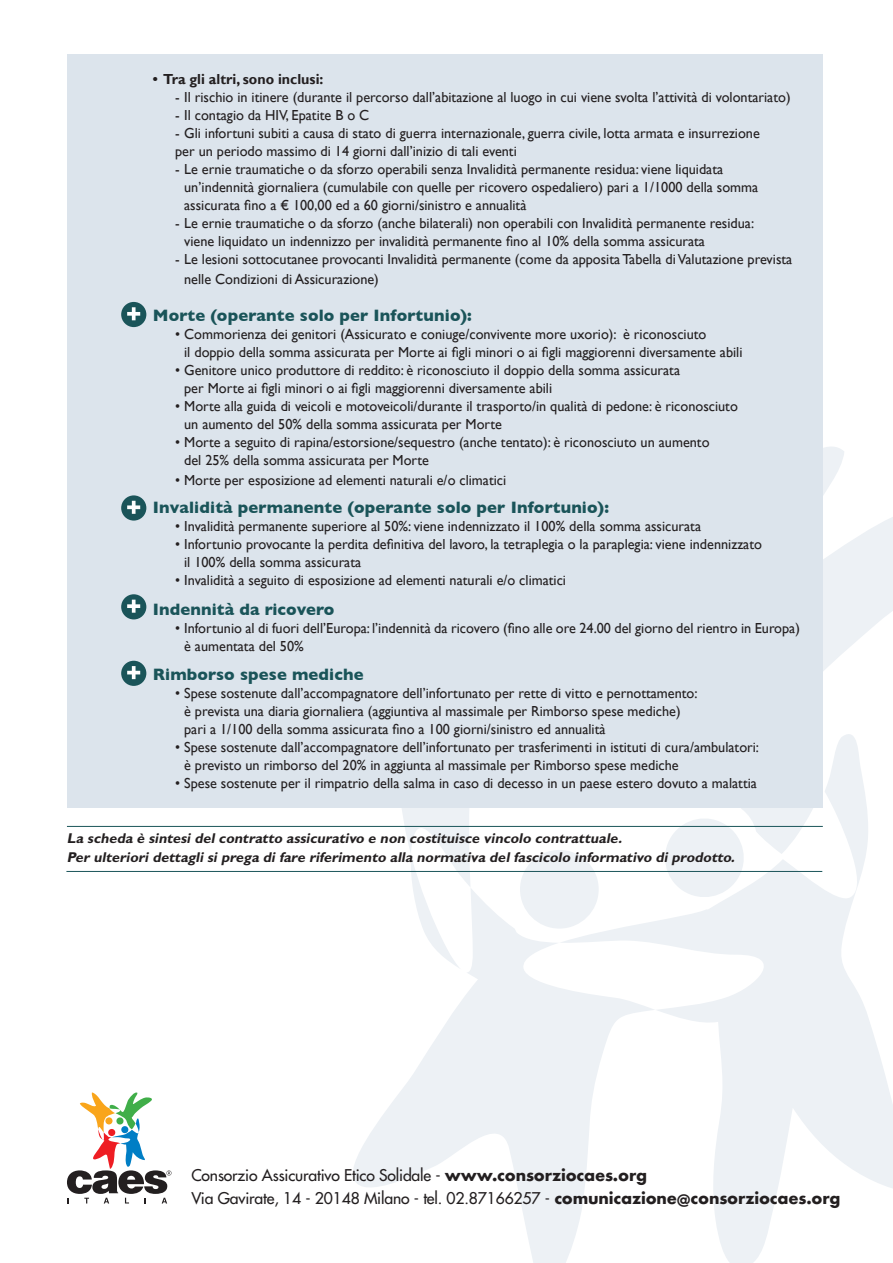
<style>
.page{position:relative;width:893px;height:1263px;background:#fff}
.page>*{position:absolute;margin:0;border:0;box-sizing:border-box;transform-origin:0 0}
.t1{font:700 16.8px "Gill Sans";letter-spacing:.01em;color:#1a5459}
.t2{font:15.75px "Futura";letter-spacing:-.01em;color:#231f20}
.t3{font:14.55px "Gill Sans";color:#231f20}
.t4{font:700 14.55px "Gill Sans";color:#231f20}
.t5{font:italic 700 14.25px "Gill Sans MT Pro";letter-spacing:-.005em;color:#231f20}
.s1{font-weight:700}
</style>
<div class="page">
<svg style="left:596px;top:854px;width:297px;height:409px;fill:#f0f3f6"></svg>
<svg style="left:206px;top:808px;width:390px;height:79px"></svg>
<svg style="left:410px;top:854px;width:51px;height:33px"></svg>
<svg style="left:353px;top:887px;width:302px;height:376px"></svg>
<svg style="left:535px;top:447px;width:358px;height:407px"></svg>
<svg style="left:660px;top:813px;width:89px;height:89px"></svg>
<div style="left:67px;top:54px;width:756px;height:754px;background:#dce4ec"></div>
<div style="left:121px;top:302px;width:25px;height:25px;background:#1a5459;border-radius:50%"></div>
<svg style="left:127px;top:307px;width:13px;height:13px"></svg>
<hr style="left:66px;top:871px;width:756px;height:1px;background:#1a5459">
<svg style="left:67px;top:1092px;width:104px;height:111px"></svg>
<div style="left:121px;top:495px;width:25px;height:26px;background:#1a5459;border-radius:50%"></div>
<svg style="left:127px;top:501px;width:13px;height:13px"></svg>
<div style="left:121px;top:594px;width:25px;height:25px;background:#1a5459;border-radius:50%"></div>
<svg style="left:127px;top:600px;width:13px;height:13px"></svg>
<div style="left:121px;top:661px;width:25px;height:25px;background:#1a5459;border-radius:50%"></div>
<svg style="left:127px;top:666px;width:13px;height:13px"></svg>
<hr style="left:67px;top:826px;width:756px;height:1px;background:#1a5459">
<p class="t4" style="left:153px;top:70px;width:172px">• Tra gli altri, sono inclusi:</p>
<p class="t3" style="left:175px;top:88px;width:617px">- Il rischio in itinere (durante il percorso dall’abitazione al luogo in cui viene svolta l’attività di volontariato)</p>
<p class="t3" style="left:175px;top:106px;width:196px">- Il contagio da HIV, Epatite B o C</p>
<p class="t3" style="left:175px;top:124px;width:586px">- Gli infortuni subiti a causa di stato di guerra internazionale, guerra civile, lotta armata e insurrezione</p>
<p class="t3" style="left:175px;top:142px;width:343px">per un periodo massimo di 14 giorni dall’inizio di tali eventi</p>
<p class="t3" style="left:175px;top:160px;width:549px">- Le ernie traumatiche o da sforzo operabili senza Invalidità permanente residua: viene liquidata</p>
<p class="t3" style="left:184px;top:178px;width:576px">un’indennità giornaliera (cumulabile con quelle per ricovero ospedaliero) pari a 1/1000 della somma</p>
<p class="t3" style="left:184px;top:196px;width:344px">assicurata fino a € 100,00 ed a 60 giorni/sinistro e annualità</p>
<p class="t3" style="left:175px;top:214px;width:580px">- Le ernie traumatiche o da sforzo (anche bilaterali) non operabili con Invalidità permanente residua:</p>
<p class="t3" style="left:184px;top:232px;width:522px">viene liquidato un indennizzo per invalidità permanente fino al 10% della somma assicurata</p>
<p class="t3" style="left:175px;top:250px;width:619px">- Le lesioni sottocutanee provocanti Invalidità permanente (come da apposita Tabella di Valutazione prevista</p>
<p class="t3" style="left:184px;top:270px;width:196px">nelle Condizioni di Assicurazione)</p>
<p class="t1" style="left:153px;top:305px;width:321px">Morte (operante solo per Infortunio):</p>
<p class="t3" style="left:175px;top:325px;width:533px">• Commorienza dei genitori (Assicurato e coniuge/convivente more uxorio): è riconosciuto</p>
<p class="t3" style="left:184px;top:343px;width:560px">il doppio della somma assicurata per Morte ai figli minori o ai figli maggiorenni diversamente abili</p>
<p class="t3" style="left:175px;top:361px;width:506px">• Genitore unico produttore di reddito: è riconosciuto il doppio della somma assicurata</p>
<p class="t3" style="left:184px;top:379px;width:369px">per Morte ai figli minori o ai figli maggiorenni diversamente abili</p>
<p class="t3" style="left:175px;top:397px;width:564px">• Morte alla guida di veicoli e motoveicoli/durante il trasporto/in qualità di pedone: è riconosciuto</p>
<p class="t3" style="left:184px;top:415px;width:319px">un aumento del 50% della somma assicurata per Morte</p>
<p class="t3" style="left:175px;top:433px;width:536px">• Morte a seguito di rapina/estorsione/sequestro (anche tentato): è riconosciuto un aumento</p>
<p class="t3" style="left:184px;top:451px;width:246px">del 25% della somma assicurata per Morte</p>
<p class="t3" style="left:175px;top:471px;width:333px">• Morte per esposizione ad elementi naturali e/o climatici</p>
<p class="t1" style="left:153px;top:497px;width:458px">Invalidità permanente (operante solo per Infortunio):</p>
<p class="t3" style="left:175px;top:517px;width:527px">• Invalidità permanente superiore al 50%: viene indennizzato il 100% della somma assicurata</p>
<p class="t3" style="left:175px;top:535px;width:588px">• Infortunio provocante la perdita definitiva del lavoro, la tetraplegia o la paraplegia: viene indennizzato</p>
<p class="t3" style="left:184px;top:553px;width:179px">il 100% della somma assicurata</p>
<p class="t3" style="left:175px;top:571px;width:392px">• Invalidità a seguito di esposizione ad elementi naturali e/o climatici</p>
<p class="t1" style="left:153px;top:599px;width:183px">Indennità da ricovero</p>
<p class="t3" style="left:175px;top:619px;width:626px">• Infortunio al di fuori dell’Europa: l’indennità da ricovero (fino alle ore 24.00 del giorno del rientro in Europa)</p>
<p class="t3" style="left:184px;top:637px;width:121px">è aumentata del 50%</p>
<p class="t1" style="left:153px;top:664px;width:212px">Rimborso spese mediche</p>
<p class="t3" style="left:175px;top:684px;width:524px">• Spese sostenute dall’accompagnatore dell’infortunato per rette di vitto e pernottamento:</p>
<p class="t3" style="left:184px;top:702px;width:498px">è prevista una diaria giornaliera (aggiuntiva al massimale per Rimborso spese mediche)</p>
<p class="t3" style="left:184px;top:720px;width:423px">pari a 1/100 della somma assicurata fino a 100 giorni/sinistro ed annualità</p>
<p class="t3" style="left:175px;top:738px;width:585px">• Spese sostenute dall’accompagnatore dell’infortunato per trasferimenti in istituti di cura/ambulatori:</p>
<p class="t3" style="left:184px;top:756px;width:496px">è previsto un rimborso del 20% in aggiunta al massimale per Rimborso spese mediche</p>
<p class="t3" style="left:175px;top:774px;width:583px">• Spese sostenute per il rimpatrio della salma in caso di decesso in un paese estero dovuto a malattia</p>
<p class="t5" style="left:67px;top:829px;width:560px">La scheda è sintesi del contratto assicurativo e non costituisce vincolo contrattuale.</p>
<p class="t5" style="left:67px;top:848px;width:672px">Per ulteriori dettagli si prega di fare riferimento alla normativa del fascicolo informativo di prodotto.</p>
<p class="t2" style="left:191px;top:1165px;width:457px">Consorzio Assicurativo Etico Solidale - <span class="s1">www.consorziocaes.org</span></p>
<p class="t2" style="left:191px;top:1188px;width:651px">Via Gavirate, 14 - 20148 Milano - tel. 02.87166257 - <span class="s1">comunicazione@consorziocaes.org</span></p>
</div>
